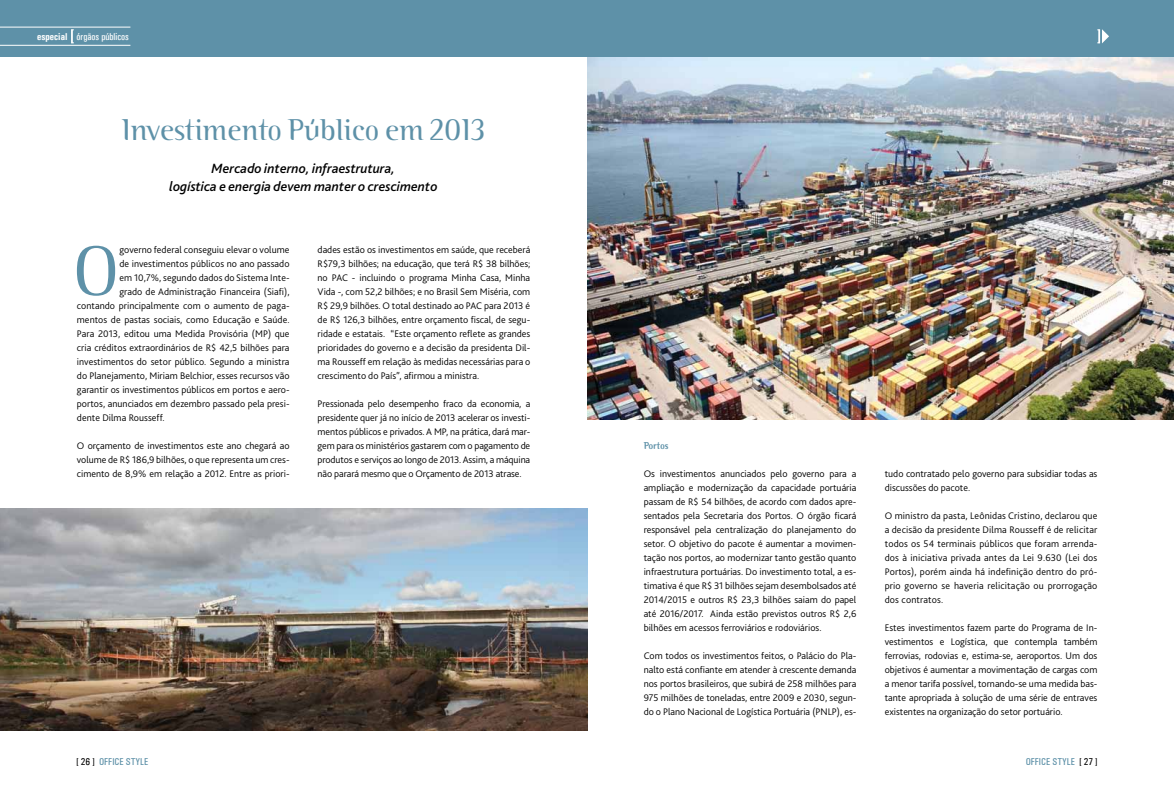
<style>
.page{position:relative;width:1174px;height:786px;background:#fff}
.page>*{position:absolute;margin:0;border:0;box-sizing:border-box;transform-origin:0 0}
.t1{font:300 69.7px "Binary ITC";color:#5e91a8}
.t2{font:300 30px "Binary ITC";color:#5e91a8}
.t3{font:italic 500 14px/18px "Bliss 2";color:#000;text-align:center}
.t4{font:300 10px/14px "Bliss 2";letter-spacing:.005em;color:#000;text-align:justify}
.t5{font:500 condensed 10px "Univers";color:#5e91a8}
.t6{font:500 condensed 10px "Univers";color:#fff}
.t7{font:700 10px "Binary ITC";letter-spacing:-.02em;color:#5e91a8}
.s1{font-weight:700}
.s2{color:#000}
</style>
<div class="page">
<img style="left:0;top:508px;width:587px;height:221px">
<img style="left:587px;top:57px;width:587px;height:363px">
<div style="left:0;top:0;width:587px;height:57px;background:#5e91a8"></div>
<div style="left:587px;top:0;width:587px;height:57px;background:#5e91a8"></div>
<hr style="left:0;top:45px;width:130px;height:1px;background:#fff">
<hr style="left:0;top:27px;width:130px;height:1px;background:#fff">
<svg style="left:71px;top:29px;width:3px;height:14px"></svg>
<svg style="left:1097px;top:29px;width:12px;height:14px"></svg>
<p class="t6" style="left:37px;top:30px;width:93px"><span class="s1">especial</span> órgãos públicos</p>
<h2 class="t2" style="left:122px;top:112px;width:365px">Investimento Público em 2013</h2>
<h3 class="t3" style="left:169px;top:159px;width:270px">Mercado interno, infraestrutura,<br>logística e energia devem manter o crescimento</h3>
<h1 class="t1" style="left:73px;top:230px;width:47px">O</h1>
<p class="t4" style="left:119px;top:242px;width:172px">governo federal conseguiu elevar o volume</p>
<p class="t4" style="left:119px;top:256px;width:172px">de investimentos públicos no ano passado</p>
<p class="t4" style="left:119px;top:270px;width:172px">em 10,7%, segundo dados do Sistema Inte-</p>
<p class="t4" style="left:119px;top:284px;width:172px">grado de Administração Financeira (Siafi),</p>
<p class="t4" style="left:77px;top:298px;width:214px">contando principalmente com o aumento de paga-</p>
<p class="t4" style="left:77px;top:312px;width:214px">mentos de pastas sociais, como Educação e Saúde.</p>
<p class="t4" style="left:77px;top:326px;width:214px">Para 2013, editou uma Medida Provisória (MP) que</p>
<p class="t4" style="left:77px;top:340px;width:214px">cria créditos extraordinários de R$ 42,5 bilhões para</p>
<p class="t4" style="left:77px;top:354px;width:214px">investimentos do setor público. Segundo a ministra</p>
<p class="t4" style="left:77px;top:368px;width:214px">do Planejamento, Miriam Belchior, esses recursos vão</p>
<p class="t4" style="left:77px;top:382px;width:214px">garantir os investimentos públicos em portos e aero-</p>
<p class="t4" style="left:77px;top:396px;width:214px">portos, anunciados em dezembro passado pela presi-</p>
<p class="t4" style="left:77px;top:410px;width:89px">dente Dilma Rousseff.</p>
<p class="t4" style="left:77px;top:438px;width:214px">O orçamento de investimentos este ano chegará ao volume de R$ 186,9 bilhões, o que representa um cres&shy;cimento de 8,9% em relação a 2012. Entre as priori-</p>
<p class="t4" style="left:317px;top:242px;width:214px">dades estão os investimentos em saúde, que receberá R$79,3 bilhões; na educação, que terá R$ 38 bilhões; no PAC - incluindo o programa Minha Casa, Minha Vida -, com 52,2 bilhões; e no Brasil Sem Miséria, com R$ 29,9 bilhões. O total destinado ao PAC para 2013 é de R$ 126,3 bilhões, entre orçamento fiscal, de segu&shy;ridade e estatais. “Este orçamento reflete as grandes prioridades do governo e a decisão da presidenta Dil&shy;ma Rousseff em relação às medidas necessárias para o crescimento do País”, afirmou a ministra.</p>
<p class="t4" style="left:317px;top:396px;width:214px">Pressionada pelo desempenho fraco da economia, a presidente quer já no início de 2013 acelerar os investi&shy;mentos públicos e privados. A MP, na prática, dará mar&shy;gem para os ministérios gastarem com o pagamento de produtos e serviços ao longo de 2013. Assim, a máquina não parará mesmo que o Orçamento de 2013 atrase.</p>
<p class="t7" style="left:643px;top:439px;width:26px">Portos</p>
<p class="t4" style="left:643px;top:466px;width:214px">Os investimentos anunciados pelo governo para a ampliação e modernização da capacidade portuária passam de R$ 54 bilhões, de acordo com dados apre&shy;sentados pela Secretaria dos Portos. O órgão ficará responsável pela centralização do planejamento do setor. O objetivo do pacote é aumentar a movimen&shy;tação nos portos, ao modernizar tanto gestão quanto infraestrutura portuárias. Do investimento total, a es&shy;timativa é que R$ 31 bilhões sejam desembolsados até 2014/2015 e outros R$ 23,3 bilhões saiam do papel até 2016/2017. Ainda estão previstos outros R$ 2,6 bilhões em acessos ferroviários e rodoviários.</p>
<p class="t4" style="left:643px;top:648px;width:214px">Com todos os investimentos feitos, o Palácio do Pla&shy;nalto está confiante em atender à crescente demanda nos portos brasileiros, que subirá de 258 milhões para 975 milhões de toneladas, entre 2009 e 2030, segun&shy;do o Plano Nacional de Logística Portuária (PNLP), es-</p>
<p class="t4" style="left:884px;top:466px;width:214px">tudo contratado pelo governo para subsidiar todas as discussões do pacote.</p>
<p class="t4" style="left:884px;top:508px;width:214px">O ministro da pasta, Leônidas Cristino, declarou que a decisão da presidente Dilma Rousseff é de relicitar todos os 54 terminais públicos que foram arrenda&shy;dos à iniciativa privada antes da Lei 9.630 (Lei dos Portos), porém ainda há indefinição dentro do pró&shy;prio governo se haveria relicitação ou prorrogação dos contratos.</p>
<p class="t4" style="left:884px;top:620px;width:214px">Estes investimentos fazem parte do Programa de In&shy;vestimentos e Logística, que contempla também ferrovias, rodovias e, estima-se, aeroportos. Um dos objetivos é aumentar a movimentação de cargas com a menor tarifa possível, tornando-se uma medida bas&shy;tante apropriada à solução de uma série de entraves existentes na organização do setor portuário.</p>
<p class="t5" style="left:77px;top:754px;width:73px"><span class="s2">[ 26 ]</span> OFFICE STYLE</p>
<p class="t5" style="left:1025px;top:754px;width:73px">OFFICE STYLE <span class="s2">[ 27 ]</span></p>
</div>
